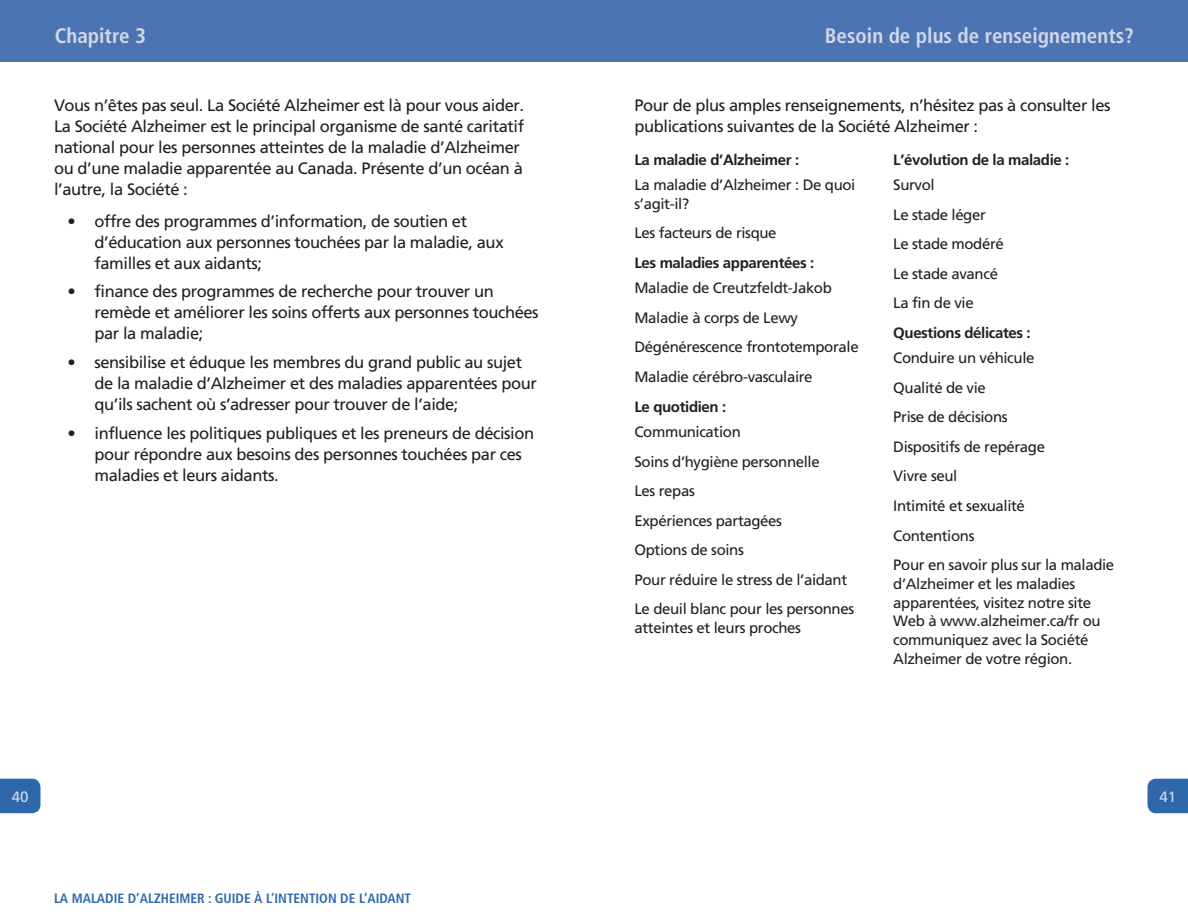
<style>
.page{position:relative;width:1188px;height:918px;background:#fff}
.page>*{position:absolute;margin:0;border:0;box-sizing:border-box;transform-origin:0 0}
.t1{font:700 condensed 21px "Frutiger";color:#d0d7ea}
.body_text{font:16.5px/21px "Frutiger";letter-spacing:-.025em;color:#231f20}
.body_text-2{font:15px/18.8px "Frutiger";letter-spacing:-.025em;color:#231f20}
.body_text-3{font:700 15px "Frutiger";letter-spacing:-.025em;color:#231f20}
.t2{font:15px "Frutiger";color:#d0d7ea}
.t3{font:700 condensed 13.5px "Frutiger";color:#2e68aa}
</style>
<div class="page">
<div style="left:0;top:0;width:594px;height:62px;background:#4d74b2"></div>
<div style="left:594px;top:0;width:594px;height:62px;background:#4d74b2"></div>
<svg style="left:0;top:779px;width:40px;height:34px"></svg>
<svg style="left:1148px;top:779px;width:40px;height:34px"></svg>
<p class="t1" style="left:55px;top:23px;width:93px">Chapitre 3</p>
<p class="t1" style="left:825px;top:23px;width:311px">Besoin de plus de renseignements?</p>
<p class="body_text" style="left:54px;top:95px;width:472px">Vous n’êtes pas seul. La Société Alzheimer est là pour vous aider.<br>La Société Alzheimer est le principal organisme de santé caritatif national pour les personnes atteintes de la maladie d’Alzheimer ou d’une maladie apparentée au Canada. Présente d’un océan à l’autre, la Société :</p>
<p class="body_text" style="left:94px;top:211px;width:411px;text-indent:-27px">• offre des programmes d’information, de soutien et d’éducation aux personnes touchées par la maladie, aux familles et aux aidants;</p>
<p class="body_text" style="left:94px;top:281px;width:446px;text-indent:-27px">• finance des programmes de recherche pour trouver un remède et améliorer les soins offerts aux personnes touchées par la maladie;</p>
<p class="body_text" style="left:94px;top:352px;width:444px;text-indent:-27px">• sensibilise et éduque les membres du grand public au sujet de la maladie d’Alzheimer et des maladies apparentées pour qu’ils sachent où s’adresser pour trouver de l’aide;</p>
<p class="body_text" style="left:94px;top:422px;width:441px;text-indent:-27px">• influence les politiques publiques et les preneurs de décision pour répondre aux besoins des personnes touchées par ces maladies et leurs aidants.</p>
<p class="body_text" style="left:634px;top:95px;width:478px">Pour de plus amples renseignements, n’hésitez pas à consulter les publications suivantes de la Société Alzheimer :</p>
<p class="body_text-3" style="left:634px;top:151px;width:166px">La maladie d’Alzheimer :</p>
<p class="body_text-2" style="left:634px;top:175px;width:222px">La maladie d’Alzheimer : De quoi s’agit-il?</p>
<p class="body_text-2" style="left:634px;top:224px;width:144px">Les facteurs de risque</p>
<p class="body_text-3" style="left:634px;top:254px;width:181px">Les maladies apparentées :</p>
<p class="body_text-2" style="left:634px;top:279px;width:199px">Maladie de Creutzfeldt-Jakob</p>
<p class="body_text-2" style="left:634px;top:308px;width:165px">Maladie à corps de Lewy</p>
<p class="body_text-2" style="left:634px;top:338px;width:226px">Dégénérescence frontotemporale</p>
<p class="body_text-2" style="left:634px;top:367px;width:180px">Maladie cérébro-vasculaire</p>
<p class="body_text-3" style="left:634px;top:398px;width:93px">Le quotidien :</p>
<p class="body_text-2" style="left:634px;top:422px;width:108px">Communication</p>
<p class="body_text-2" style="left:634px;top:452px;width:187px">Soins d’hygiène personnelle</p>
<p class="body_text-2" style="left:634px;top:481px;width:62px">Les repas</p>
<p class="body_text-2" style="left:634px;top:511px;width:149px">Expériences partagées</p>
<p class="body_text-2" style="left:634px;top:541px;width:111px">Options de soins</p>
<p class="body_text-2" style="left:634px;top:570px;width:214px">Pour réduire le stress de l’aidant</p>
<p class="body_text-2" style="left:634px;top:600px;width:221px">Le deuil blanc pour les personnes atteintes et leurs proches</p>
<p class="body_text-3" style="left:893px;top:151px;width:178px">L’évolution de la maladie :</p>
<p class="body_text-2" style="left:893px;top:175px;width:43px">Survol</p>
<p class="body_text-2" style="left:893px;top:205px;width:94px">Le stade léger</p>
<p class="body_text-2" style="left:893px;top:234px;width:112px">Le stade modéré</p>
<p class="body_text-2" style="left:893px;top:264px;width:106px">Le stade avancé</p>
<p class="body_text-2" style="left:893px;top:294px;width:82px">La fin de vie</p>
<p class="body_text-3" style="left:893px;top:324px;width:139px">Questions délicates :</p>
<p class="body_text-2" style="left:893px;top:349px;width:143px">Conduire un véhicule</p>
<p class="body_text-2" style="left:893px;top:378px;width:94px">Qualité de vie</p>
<p class="body_text-2" style="left:893px;top:408px;width:116px">Prise de décisions</p>
<p class="body_text-2" style="left:893px;top:437px;width:153px">Dispositifs de repérage</p>
<p class="body_text-2" style="left:893px;top:467px;width:66px">Vivre seul</p>
<p class="body_text-2" style="left:893px;top:496px;width:133px">Intimité et sexualité</p>
<p class="body_text-2" style="left:893px;top:526px;width:83px">Contentions</p>
<p class="body_text-2" style="left:893px;top:555px;width:223px">Pour en savoir plus sur la maladie d’Alzheimer et les maladies apparentées, visitez notre site<br>Web à www.alzheimer.ca/fr ou communiquez avec la Société<br>Alzheimer de votre région.</p>
<p class="t2" style="left:12px;top:788px;width:18px">40</p>
<p class="t2" style="left:1159px;top:788px;width:18px">41</p>
<p class="t3" style="left:54px;top:891px;width:359px">LA MALADIE D’ALZHEIMER : GUIDE À L’INTENTION DE L’AIDANT</p>
</div>
